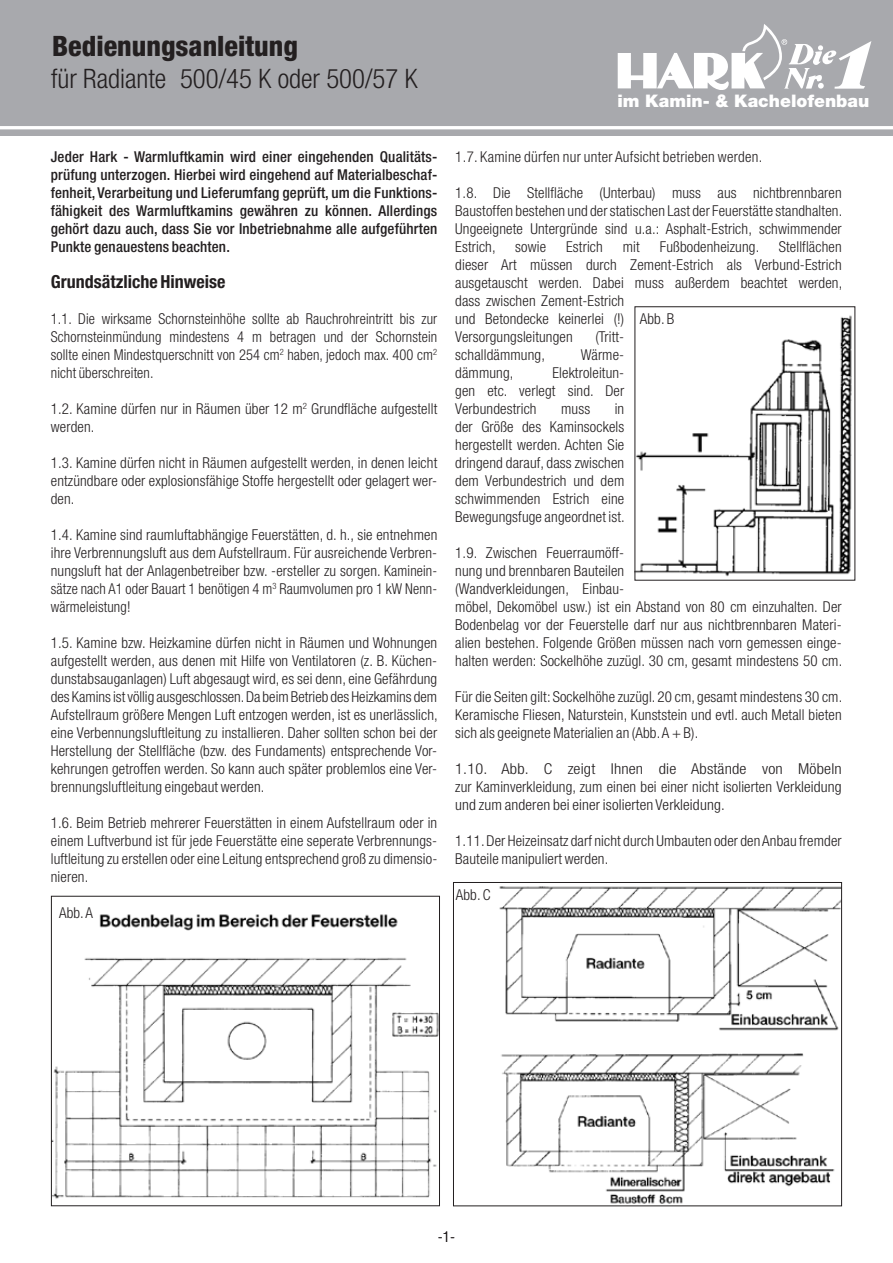
<style>
.page{position:relative;width:893px;height:1263px;background:#fff}
.page>*{position:absolute;margin:0;border:0;box-sizing:border-box;transform-origin:0 0}
.t1{font:800 condensed 28.2px "Helvetica Neue LT Std";color:#231f20}
.t2{font:300 condensed 26.85px "Helvetica Neue LT Std";color:#231f20}
.t3{font:700 condensed 18px "Helvetica Neue LT Std";color:#231f20}
.t4{font:900 17.4px "Helvetica Neue LT Std";color:#fff}
.t5{font:300 condensed 15px/18px "Helvetica Neue LT Std";letter-spacing:.01em;color:#231f20;text-align:justify}
.t6{font:500 condensed 15px/18px "Helvetica Neue LT Std";letter-spacing:.01em;color:#231f20;text-align:justify}
.t7{font:300 condensed 15px/18px "Helvetica Neue LT Std";letter-spacing:.01em;color:#231f20;text-align:justify;scale:.96 1}
.t8{font:300 condensed 15px/18px "Helvetica Neue LT Std";letter-spacing:.01em;color:#231f20;text-align:justify;scale:1.09 1}
</style>
<div class="page">
<div style="left:0;top:0;width:893px;height:136px;background:#a8a9ad"></div>
<svg style="left:618px;top:24px;width:253px;height:65px"></svg>
<hr style="left:0;top:126px;width:893px;height:3px;background:#fff">
<img style="left:53px;top:914px;width:385px;height:285px">
<div style="left:51px;top:896px;width:389px;height:310px;border:1px solid #231f20"></div>
<img style="left:636px;top:315px;width:216px;height:262px">
<img style="left:499px;top:886px;width:341px;height:318px">
<div style="left:453px;top:882px;width:389px;height:324px;border:1px solid #231f20"></div>
<h1 class="t1" style="left:52px;top:29px;width:247px">Bedienungsanleitung</h1>
<h2 class="t2" style="left:51px;top:63px;width:368px">für Radiante 500/45 K oder 500/57 K</h2>
<p class="t6" style="left:51px;top:147px;width:388px">Jeder Hark - Warmluftkamin wird einer eingehenden Qualitäts&shy;prüfung unterzogen. Hierbei wird eingehend auf Materialbeschaf&shy;fenheit, Verarbeitung und Lieferumfang geprüft, um die Funktions&shy;fähigkeit des Warmluftkamins gewähren zu können. Allerdings gehört dazu auch, dass Sie vor Inbetriebnahme alle aufgeführten Punkte genauestens beachten.</p>
<p class="t3" style="left:51px;top:271px;width:176px">Grundsätzliche Hinweise</p>
<p class="t7" style="left:51px;top:310px;width:404px">1.1. Die wirksame Schornsteinhöhe sollte ab Rauchrohreintritt bis zur Schornsteinmündung mindestens 4 m betragen und der Schornstein sollte einen Mindestquerschnitt von 254 cm<sup>2</sup> haben, jedoch max. 400 cm<sup>2 </sup>nicht überschreiten.</p>
<p class="t5" style="left:51px;top:400px;width:388px">1.2. Kamine dürfen nur in Räumen über 12 m<sup>2</sup> Grundfläche aufgestellt werden.</p>
<p class="t5" style="left:51px;top:454px;width:388px">1.3. Kamine dürfen nicht in Räumen aufgestellt werden, in denen leicht entzündbare oder explosionsfähige Stoffe hergestellt oder gelagert wer&shy;den.</p>
<p class="t5" style="left:51px;top:526px;width:388px">1.4. Kamine sind raumluftabhängige Feuerstätten, d. h., sie entnehmen ihre Verbrennungsluft aus dem Aufstellraum. Für ausreichende Verbren&shy;nungsluft hat der Anlagenbetreiber bzw. -ersteller zu sorgen. Kaminein&shy;sätze nach A1 oder Bauart 1 benötigen 4 m<sup>3</sup> Raumvolumen pro 1 kW Nenn&shy;wärmeleistung!</p>
<p class="t5" style="left:51px;top:634px;width:389px">1.5. Kamine bzw. Heizkamine dürfen nicht in Räumen und Wohnungen aufgestellt werden, aus denen mit Hilfe von Ventilatoren (z. B. Küchen&shy;dunstabsauganlagen) Luft abgesaugt wird, es sei denn, eine Gefährdung des Kamins ist völlig ausgeschlossen. Da beim Betrieb des Heizkamins dem Aufstellraum größere Mengen Luft entzogen werden, ist es unerlässlich, eine Verbennungsluftleitung zu installieren. Daher sollten schon bei der Herstellung der Stellfläche (bzw. des Fundaments) entsprechende Vor&shy;kehrungen getroffen werden. So kann auch später problemlos eine Ver&shy;brennungsluftleitung eingebaut werden.</p>
<p class="t5" style="left:51px;top:814px;width:388px">1.6. Beim Betrieb mehrerer Feuerstätten in einem Aufstellraum oder in einem Luftverbund ist für jede Feuerstätte eine seperate Verbrennungs&shy;luftleitung zu erstellen oder eine Leitung entsprechend groß zu dimensio&shy;nieren.</p>
<p class="t5" style="left:59px;top:904px;width:35px">Abb. A</p>
<p class="t4" style="left:617px;top:90px;width:253px">im Kamin- &amp; Kachelofenbau</p>
<p class="t5" style="left:455px;top:148px;width:309px">1.7. Kamine dürfen nur unter Aufsicht betrieben werden.</p>
<p class="t5" style="left:455px;top:184px;width:388px">1.8. Die Stellfläche (Unterbau) muss aus nichtbrennbaren Baustoffen bestehen und der statischen Last der Feuerstätte standhalten.<br>Ungeeignete Untergründe sind u.a.: Asphalt-Estrich, schwimmender Estrich,</p>
<p class="t5" style="left:455px;top:238px;width:389px;text-align:left;text-indent:323px">Stellflächen dieser Art müssen durch Zement-Estrich als Verbund-Estrich ausgetauscht werden. Dabei muss außerdem beachtet werden, dass zwischen Zement-Estrich<br>und Betondecke keinerlei (!)<br>Versorgungsleitungen</p>
<p class="t5" style="left:515px;top:238px;width:32px">sowie</p>
<p class="t5" style="left:566px;top:238px;width:38px">Estrich</p>
<p class="t5" style="left:623px;top:238px;width:18px">mit</p>
<p class="t5" style="left:660px;top:238px;width:101px">Fußbodenheizung.</p>
<p class="t5" style="left:640px;top:310px;width:36px">Abb. B</p>
<p class="t5" style="left:595px;top:328px;width:30px">(Tritt-</p>
<p class="t5" style="left:455px;top:346px;width:91px">schalldämmung,</p>
<p class="t5" style="left:581px;top:346px;width:45px">Wärme-</p>
<p class="t5" style="left:455px;top:364px;width:60px">dämmung,</p>
<p class="t5" style="left:455px;top:364px;width:171px;text-indent:97px">Elektroleitun&shy;gen etc. verlegt sind. Der Verbundestrich</p>
<p class="t5" style="left:455px;top:400px;width:171px;text-indent:159px">in der Größe des Kaminsockels hergestellt werden. Achten Sie dringend darauf, dass zwischen dem Verbundestrich und dem schwimmenden Estrich eine Bewegungsfuge angeordnet ist.</p>
<p class="t5" style="left:455px;top:544px;width:389px;text-align:left">1.9. Zwischen Feuerraumöff-<br>nung und brennbaren Bauteilen<br>(Wandverkleidungen, Einbau-<br>möbel, Dekomöbel usw.) ist ein Abstand von 80 cm einzuhalten. Der Bodenbelag vor der Feuerstelle darf nur aus nichtbrennbaren Materi&shy;alien bestehen. Folgende Größen müssen nach vorn gemessen einge&shy;halten werden: Sockelhöhe zuzügl. 30 cm, gesamt mindestens 50 cm.</p>
<p class="t5" style="left:455px;top:688px;width:389px">Für die Seiten gilt: Sockelhöhe zuzügl. 20 cm, gesamt mindestens 30 cm.<br>Keramische Fliesen, Naturstein, Kunststein und evtl. auch Metall bieten sich als geeignete Materialien an (Abb. A + B).</p>
<p class="t8" style="left:455px;top:760px;width:356px">1.10. Abb. C zeigt Ihnen die Abstände von Möbeln zur Kaminverkleidung, zum einen bei einer nicht isolierten Verkleidung und zum anderen bei einer isolierten Verkleidung.</p>
<p class="t5" style="left:455px;top:832px;width:388px">1.11. Der Heizeinsatz darf nicht durch Umbauten oder den Anbau fremder<br>Bauteile manipuliert werden.</p>
<p class="t5" style="left:561px;top:400px;width:31px">muss</p>
<p class="t5" style="left:456px;top:885px;width:36px">Abb. C</p>
<p class="t5" style="left:438px;top:1228px;width:19px">-1-</p>
</div>
